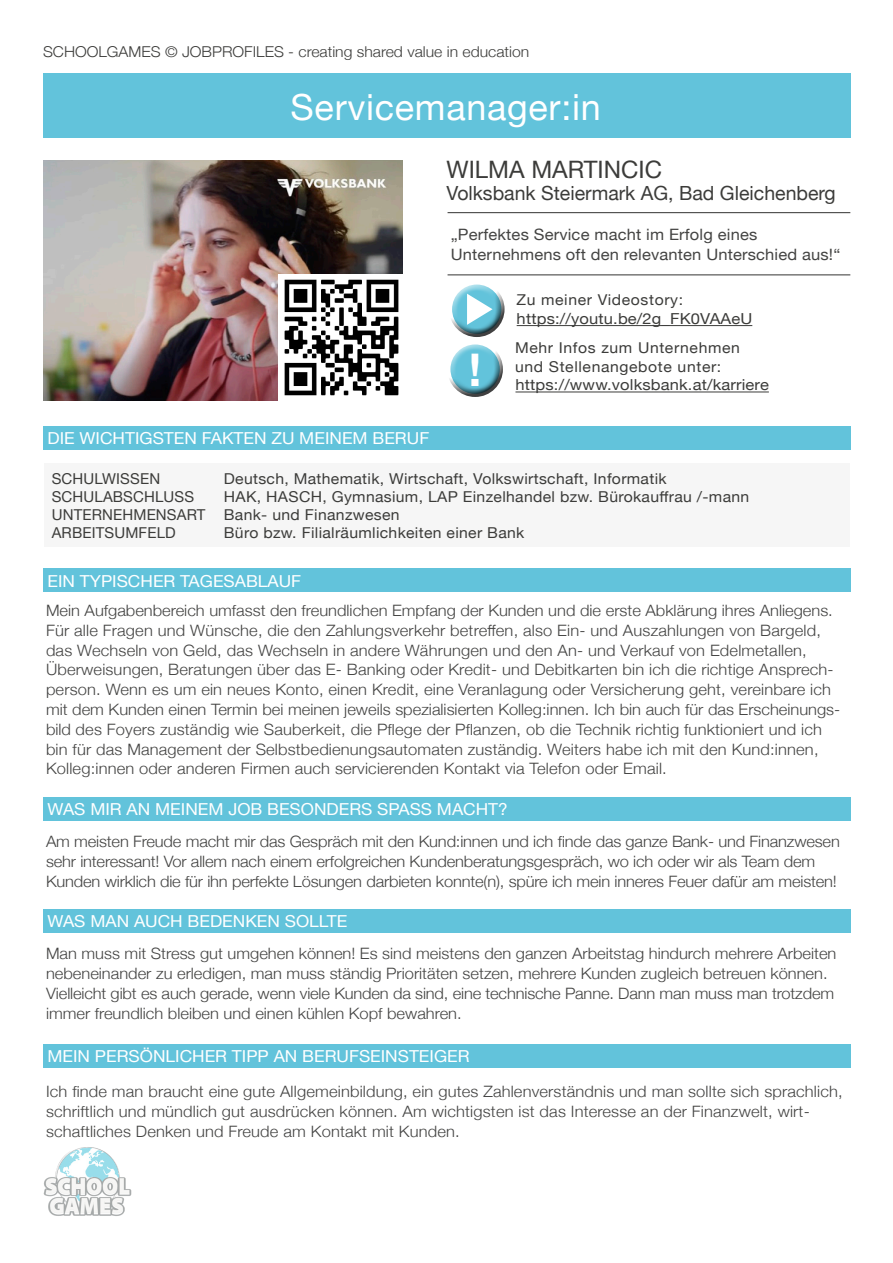
<style>
.page{position:relative;width:893px;height:1263px;background:#fff}
.page>*{position:absolute;margin:0;border:0;box-sizing:border-box;transform-origin:0 0}
.t1{font:700 45px "Helvetica Neue";color:#fff}
.t2{font:36px "Helvetica Neue";letter-spacing:.02em;color:#fff}
.t3{font:24px "Helvetica Neue";color:#3c3c3a}
.t4{font:19.5px "Helvetica Neue";color:#3c3c3a}
.t5{font:16.5px "Helvetica Neue";color:#fff;scale:1.05 1}
.t6{font:300 15.6px/19.8px "Helvetica Neue";color:#444443;scale:1.05 1}
.t7{font:15.6px/19.8px "Helvetica Neue";letter-spacing:.01em;color:#444443;scale:1.05 1}
.t8{font:15.15px "Helvetica Neue";letter-spacing:.01em;color:#3c3c3a;scale:1.09 1}
.t9{font:15px "Helvetica Neue";letter-spacing:.02em;color:#3c3c3a;scale:1.05 1}
.t10{font:15px "Helvetica Neue";letter-spacing:.04em;color:#3c3c3a;scale:1.05 1}
.t11{font:300 15px "Helvetica Neue";color:#3c3c3a;scale:1.05 1}
.t12{font:15px "Helvetica Neue";letter-spacing:.02em;color:#3c3c3a}
</style>
<div class="page">
<div style="left:44px;top:463px;width:806px;height:83px;background:#f6f6f6"></div>
<div style="left:43px;top:73px;width:807px;height:64px;background:#62c3db"></div>
<div style="left:43px;top:426px;width:807px;height:24px;background:#62c3db"></div>
<div style="left:43px;top:568px;width:807px;height:23px;background:#62c3db"></div>
<div style="left:43px;top:797px;width:807px;height:24px;background:#62c3db"></div>
<div style="left:43px;top:909px;width:807px;height:23px;background:#62c3db"></div>
<div style="left:43px;top:1044px;width:807px;height:23px;background:#62c3db"></div>
<img style="left:43px;top:160px;width:359px;height:241px">
<hr style="left:448px;top:212px;width:402px;height:1px;background:#4a4a49">
<hr style="left:448px;top:274px;width:402px;height:1px;background:#4a4a49">
<div style="left:446px;top:341px;width:57px;height:41px;background:#fff;opacity:.75"></div>
<div style="left:446px;top:349px;width:57px;height:49px;background:#000;opacity:.75"></div>
<img style="left:44px;top:1147px;width:88px;height:69px">
<hr style="left:517px;top:325px;width:235px;height:1px;background:#3c3c3a">
<hr style="left:515px;top:392px;width:254px;height:1px;background:#3c3c3a">
<img style="left:279px;top:274px;width:123px;height:127px">
<div style="left:447px;top:281px;width:58px;height:41px;background:#fff;opacity:.75"></div>
<div style="left:447px;top:289px;width:58px;height:49px;background:#000;opacity:.75"></div>
<svg style="left:467px;top:294px;width:26px;height:31px"></svg>
<p class="t11" style="left:43px;top:39px;width:465px">SCHOOLGAMES © JOBPROFILES - creating shared value in education</p>
<p class="t2" style="left:291px;top:81px;width:312px">Servicemanager:in</p>
<p class="t3" style="left:446px;top:152px;width:217px">WILMA MARTINCIC</p>
<p class="t4" style="left:446px;top:179px;width:391px">Volksbank Steiermark AG, Bad Gleichenberg</p>
<p class="t7" style="left:451px;top:225px;width:373px">„Perfektes Service macht im Erfolg eines<br>Unternehmens oft den relevanten Unterschied aus!“</p>
<p class="t10" style="left:516px;top:288px;width:160px">Zu meiner Videostory:</p>
<p class="t5" style="left:47px;top:426px;width:365px">DIE WICHTIGSTEN FAKTEN ZU MEINEM BERUF</p>
<p class="t1" style="left:469px;top:335px;width:14px">!</p>
<p class="t8" style="left:517px;top:308px;width:218px">https://youtu.be/2g_FK0VAAeU</p>
<p class="t10" style="left:515px;top:337px;width:216px">Mehr Infos zum Unternehmen</p>
<p class="t10" style="left:515px;top:356px;width:198px">und Stellenangebote unter:</p>
<p class="t8" style="left:515px;top:374px;width:234px">https://www.volksbank.at/karriere</p>
<p class="t12" style="left:52px;top:467px;width:110px">SCHULWISSEN</p>
<p class="t12" style="left:52px;top:485px;width:144px">SCHULABSCHLUSS</p>
<p class="t12" style="left:52px;top:503px;width:155px">UNTERNEHMENSART</p>
<p class="t12" style="left:52px;top:521px;width:126px">ARBEITSUMFELD</p>
<p class="t9" style="left:224px;top:467px;width:423px">Deutsch, Mathematik, Wirtschaft, Volkswirtschaft, Informatik</p>
<p class="t9" style="left:224px;top:485px;width:502px">HAK, HASCH, Gymnasium, LAP Einzelhandel bzw. Bürokauffrau /-mann</p>
<p class="t9" style="left:224px;top:503px;width:169px">Bank- und Finanzwesen</p>
<p class="t9" style="left:224px;top:521px;width:288px">Büro bzw. Filialräumlichkeiten einer Bank</p>
<p class="t5" style="left:47px;top:569px;width:243px">EIN TYPISCHER TAGESABLAUF</p>
<p class="t6" style="left:46px;top:599px;width:758px">Mein Aufgabenbereich umfasst den freundlichen Empfang der Kunden und die erste Abklärung ihres Anliegens.<br>Für alle Fragen und Wünsche, die den Zahlungsverkehr betreffen, also Ein- und Auszahlungen von Bargeld, das Wechseln von Geld, das Wechseln in andere Währungen und den An- und Verkauf von Edelmetallen, Überweisungen, Beratungen über das E- Banking oder Kredit- und Debitkarten bin ich die richtige Ansprech&shy;person. Wenn es um ein neues Konto, einen Kredit, eine Veranlagung oder Versicherung geht, vereinbare ich mit dem Kunden einen Termin bei meinen jeweils spezialisierten Kolleg:innen. Ich bin auch für das Erscheinungs&shy;bild des Foyers zuständig wie Sauberkeit, die Pflege der Pflanzen, ob die Technik richtig funktioniert und ich bin für das Management der Selbstbedienungsautomaten zuständig. Weiters habe ich mit den Kund:innen, Kolleg:innen oder anderen Firmen auch servicierenden Kontakt via Telefon oder Email.</p>
<p class="t5" style="left:47px;top:798px;width:440px">WAS MIR AN MEINEM JOB BESONDERS SPASS MACHT?</p>
<p class="t6" style="left:46px;top:831px;width:757px">Am meisten Freude macht mir das Gespräch mit den Kund:innen und ich finde das ganze Bank- und Finanzwesen sehr interessant! Vor allem nach einem erfolgreichen Kundenberatungsgespräch, wo ich oder wir als Team dem<br>Kunden wirklich die für ihn perfekte Lösungen darbieten konnte(n), spüre ich mein inneres Feuer dafür am meisten!</p>
<p class="t5" style="left:47px;top:909px;width:287px">WAS MAN AUCH BEDENKEN SOLLTE</p>
<p class="t6" style="left:46px;top:942px;width:754px">Man muss mit Stress gut umgehen können! Es sind meistens den ganzen Arbeitstag hindurch mehrere Arbeiten nebeneinander zu erledigen, man muss ständig Prioritäten setzen, mehrere Kunden zugleich betreuen können.<br>Vielleicht gibt es auch gerade, wenn viele Kunden da sind, eine technische Panne. Dann man muss man trotzdem immer freundlich bleiben und einen kühlen Kopf bewahren.</p>
<p class="t5" style="left:47px;top:1044px;width:404px">MEIN PERSÖNLICHER TIPP AN BERUFSEINSTEIGER</p>
<p class="t6" style="left:46px;top:1080px;width:760px">Ich finde man braucht eine gute Allgemeinbildung, ein gutes Zahlenverständnis und man sollte sich sprachlich, schriftlich und mündlich gut ausdrücken können. Am wichtigsten ist das Interesse an der Finanzwelt, wirt&shy;schaftliches Denken und Freude am Kontakt mit Kunden.</p>
</div>
